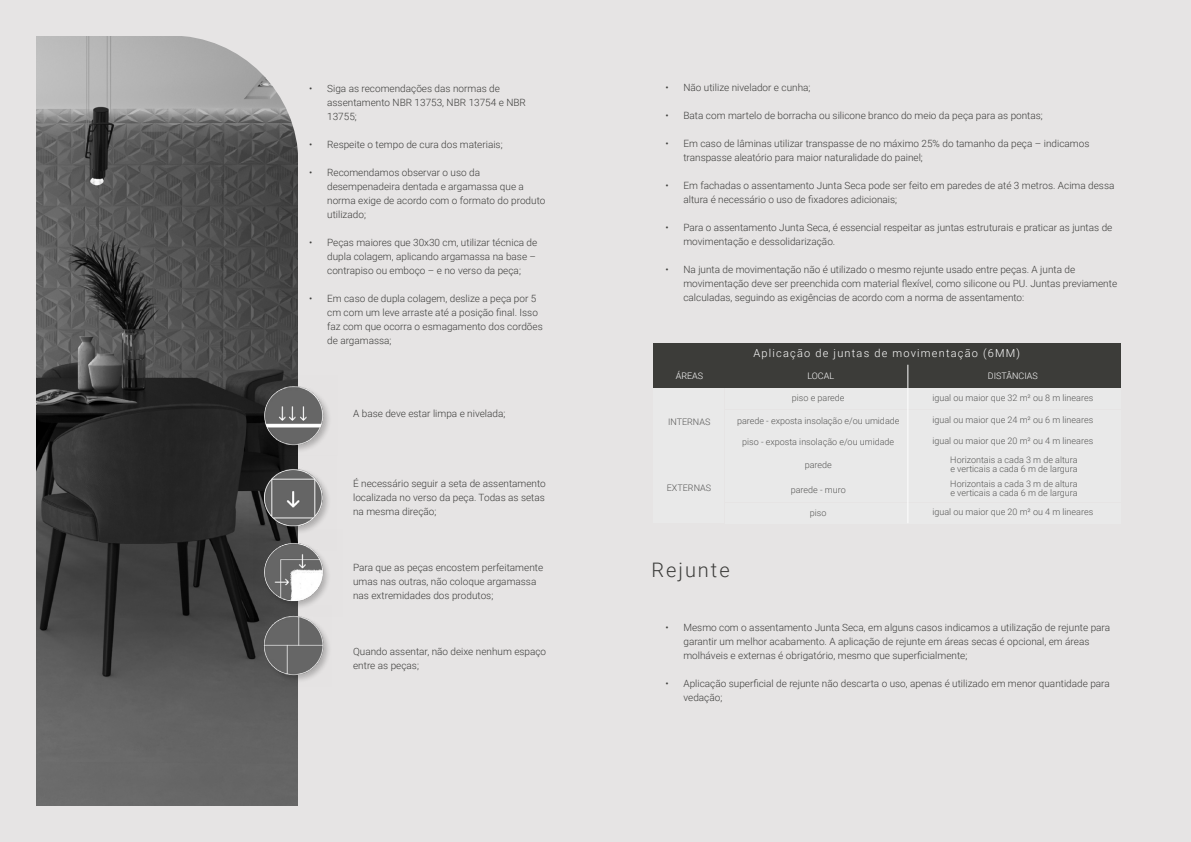
<style>
.page{position:relative;width:1191px;height:842px;background:#e6e4e4}
.page>*{position:absolute;margin:0;border:0;box-sizing:border-box;transform-origin:0 0}
.t1{font:300 20px "Roboto";letter-spacing:.1em;color:#3d3d3b}
.t2{font:300 11px "Roboto";letter-spacing:.11em;color:#fff}
.t3{font:300 10px/14px "Roboto";color:#3d3d3b}
.t4{font:300 9px/9px "Roboto";color:#575756}
.t5{font:300 9px "Roboto";color:#fff}
</style>
<div class="page">
<img style="left:36px;top:36px;width:262px;height:770px">
<img style="left:253px;top:376px;width:76px;height:79px">
<img style="left:249px;top:455px;width:80px;height:96px">
<img style="left:253px;top:530px;width:76px;height:87px">
<img style="left:255px;top:606px;width:74px;height:80px">
<div style="left:724px;top:477px;width:396px;height:25px;background:#e9e9e9"></div>
<div style="left:653px;top:343px;width:468px;height:20px;background:#3c3c39"></div>
<div style="left:653px;top:364px;width:468px;height:23px;background:#3c3c39"></div>
<div style="left:724px;top:389px;width:396px;height:20px;background:#e9e9e9"></div>
<div style="left:724px;top:453px;width:396px;height:24px;background:#e9e9e9"></div>
<div style="left:653px;top:389px;width:71px;height:63px;background:#e9e9e9"></div>
<div style="left:653px;top:453px;width:71px;height:70px;background:#e9e9e9"></div>
<div style="left:724px;top:410px;width:396px;height:20px;background:#e9e9e9"></div>
<div style="left:724px;top:432px;width:396px;height:20px;background:#e9e9e9"></div>
<div style="left:724px;top:503px;width:396px;height:20px;background:#e9e9e9"></div>
<hr style="left:907px;top:365px;width:1px;height:158px;background:#fff">
<svg style="left:170px;top:36px;width:128px;height:127px"></svg>
<p class="t3" style="left:327px;top:81px;width:200px;text-indent:-18px">• Siga as recomendações das normas de assentamento NBR 13753, NBR 13754 e NBR<br>13755;</p>
<p class="t3" style="left:309px;top:137px;width:195px">• Respeite o tempo de cura dos materiais;</p>
<p class="t3" style="left:327px;top:165px;width:220px;text-indent:-18px">• Recomendamos observar o uso da desempenadeira dentada e argamassa que a norma exige de acordo com o formato do produto utilizado;</p>
<p class="t3" style="left:327px;top:235px;width:212px;text-indent:-18px">• Peças maiores que 30x30 cm, utilizar técnica de dupla colagem, aplicando argamassa na base – contrapiso ou emboço – e no verso da peça;</p>
<p class="t3" style="left:327px;top:291px;width:217px;text-indent:-18px">• Em caso de dupla colagem, deslize a peça por 5 cm com um leve arraste até a posição final. Isso faz com que ocorra o esmagamento dos cordões de argamassa;</p>
<p class="t3" style="left:353px;top:406px;width:154px">A base deve estar limpa e nivelada;</p>
<p class="t3" style="left:353px;top:476px;width:194px;text-align:justify">É necessário seguir a seta de assentamento localizada no verso da peça. Todas as setas na mesma direção;</p>
<p class="t3" style="left:353px;top:560px;width:192px">Para que as peças encostem perfeitamente umas nas outras, não coloque argamassa nas extremidades dos produtos;</p>
<p class="t3" style="left:353px;top:644px;width:195px">Quando assentar, não deixe nenhum espaço entre as peças;</p>
<p class="t3" style="left:665px;top:80px;width:147px">• Não utilize nivelador e cunha;</p>
<p class="t3" style="left:665px;top:108px;width:379px">• Bata com martelo de borracha ou silicone branco do meio da peça para as pontas;</p>
<p class="t3" style="left:683px;top:136px;width:407px;text-indent:-18px">• Em caso de lâminas utilizar transpasse de no máximo 25% do tamanho da peça – indicamos transpasse aleatório para maior naturalidade do painel;</p>
<p class="t3" style="left:683px;top:178px;width:432px;text-indent:-18px">• Em fachadas o assentamento Junta Seca pode ser feito em paredes de até 3 metros. Acima dessa altura é necessário o uso de fixadores adicionais;</p>
<p class="t3" style="left:683px;top:220px;width:430px;text-indent:-18px">• Para o assentamento Junta Seca, é essencial respeitar as juntas estruturais e praticar as juntas de movimentação e dessolidarização.</p>
<p class="t3" style="left:683px;top:262px;width:435px;text-indent:-18px">• Na junta de movimentação não é utilizado o mesmo rejunte usado entre peças. A junta de movimentação deve ser preenchida com material flexível, como silicone ou PU. Juntas previamente calculadas, seguindo as exigências de acordo com a norma de assentamento:</p>
<p class="t5" style="left:676px;top:370px;width:29px">ÁREAS</p>
<p class="t4" style="left:668px;top:417px;width:44px">INTERNAS</p>
<p class="t4" style="left:667px;top:483px;width:46px">EXTERNAS</p>
<p class="t2" style="left:753px;top:345px;width:268px">Aplicação de juntas de movimentação (6MM)</p>
<p class="t5" style="left:807px;top:370px;width:28px">LOCAL</p>
<p class="t5" style="left:988px;top:370px;width:51px">DISTÂNCIAS</p>
<p class="t4" style="left:792px;top:393px;width:54px">piso e parede</p>
<p class="t4" style="left:737px;top:416px;width:164px">parede - exposta insolação e/ou umidade</p>
<p class="t4" style="left:742px;top:437px;width:153px">piso - exposta insolação e/ou umidade</p>
<p class="t4" style="left:804px;top:460px;width:29px">parede</p>
<p class="t4" style="left:790px;top:485px;width:56px">parede - muro</p>
<p class="t4" style="left:810px;top:508px;width:18px">piso</p>
<p class="t4" style="left:932px;top:393px;width:162px">igual ou maior que 32 m² ou 8 m lineares</p>
<p class="t4" style="left:932px;top:414px;width:162px">igual ou maior que 24 m² ou 6 m lineares</p>
<p class="t4" style="left:932px;top:436px;width:162px">igual ou maior que 20 m² ou 4 m lineares</p>
<p class="t4" style="left:950px;top:455px;width:129px">Horizontais a cada 3 m de altura e verticais a cada 6 m de largura</p>
<p class="t4" style="left:950px;top:479px;width:129px">Horizontais a cada 3 m de altura e verticais a cada 6 m de largura</p>
<p class="t4" style="left:932px;top:507px;width:162px">igual ou maior que 20 m² ou 4 m lineares</p>
<h1 class="t1" style="left:651px;top:556px;width:80px">Rejunte</h1>
<p class="t3" style="left:683px;top:620px;width:428px;text-indent:-18px">• Mesmo com o assentamento Junta Seca, em alguns casos indicamos a utilização de rejunte para garantir um melhor acabamento. A aplicação de rejunte em áreas secas é opcional, em áreas molháveis e externas é obrigatório, mesmo que superficialmente;</p>
<p class="t3" style="left:683px;top:676px;width:428px;text-indent:-18px">• Aplicação superficial de rejunte não descarta o uso, apenas é utilizado em menor quantidade para vedação;</p>
</div>
